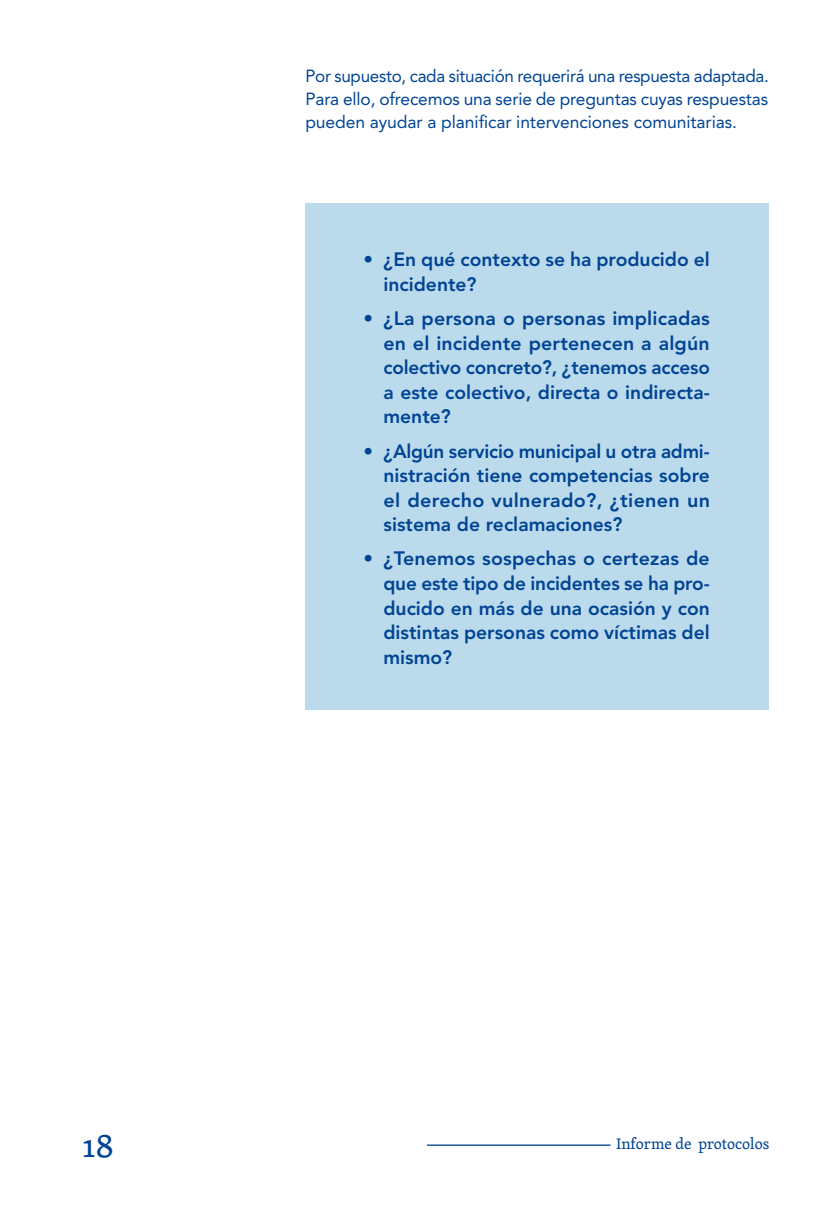
<style>
.page{position:relative;width:829px;height:1226px;background:#fff}
.page>*{position:absolute;margin:0;border:0;box-sizing:border-box;transform-origin:0 0}
.t1{font:35px "Skolar";color:#004494}
.t2{font:800 19.25px/24.5px "Avenir LT Std";color:#004494;text-align:justify}
.t3{font:17.5px/22.8px "Avenir LT Std";letter-spacing:-.005em;color:#004494;text-align:justify}
.t4{font:15.75px "Skolar";color:#004494}
</style>
<div class="page">
<div style="left:305px;top:203px;width:463px;height:506px;background:#bbdaec"></div>
<hr style="left:427px;top:1144px;width:183px;height:1px;background:#004494">
<h1 class="t1" style="left:82px;top:1117px;width:33px">18</h1>
<p class="t3" style="left:305px;top:65px;width:465px">Por supuesto, cada situación requerirá una respuesta adaptada.<br>Para ello, ofrecemos una serie de preguntas cuyas respuestas pueden ayudar a planificar intervenciones comunitarias.</p>
<p class="t2" style="left:383px;top:247px;width:328px;text-indent:-20px">• ¿En qué contexto se ha producido el incidente?</p>
<p class="t2" style="left:383px;top:306px;width:328px;text-indent:-20px">• ¿La persona o personas implicadas en el incidente pertenecen a algún colectivo concreto?, ¿tenemos acceso a este colectivo, directa o indirecta&shy;mente?</p>
<p class="t2" style="left:383px;top:438px;width:328px;text-indent:-20px">• ¿Algún servicio municipal u otra admi&shy;nistración tiene competencias sobre el derecho vulnerado?, ¿tienen un sistema de reclamaciones?</p>
<p class="t2" style="left:383px;top:546px;width:328px;text-indent:-20px">• ¿Tenemos sospechas o certezas de que este tipo de incidentes se ha pro&shy;ducido en más de una ocasión y con distintas personas como víctimas del mismo?</p>
<p class="t4" style="left:616px;top:1131px;width:155px">Informe de protocolos</p>
</div>
